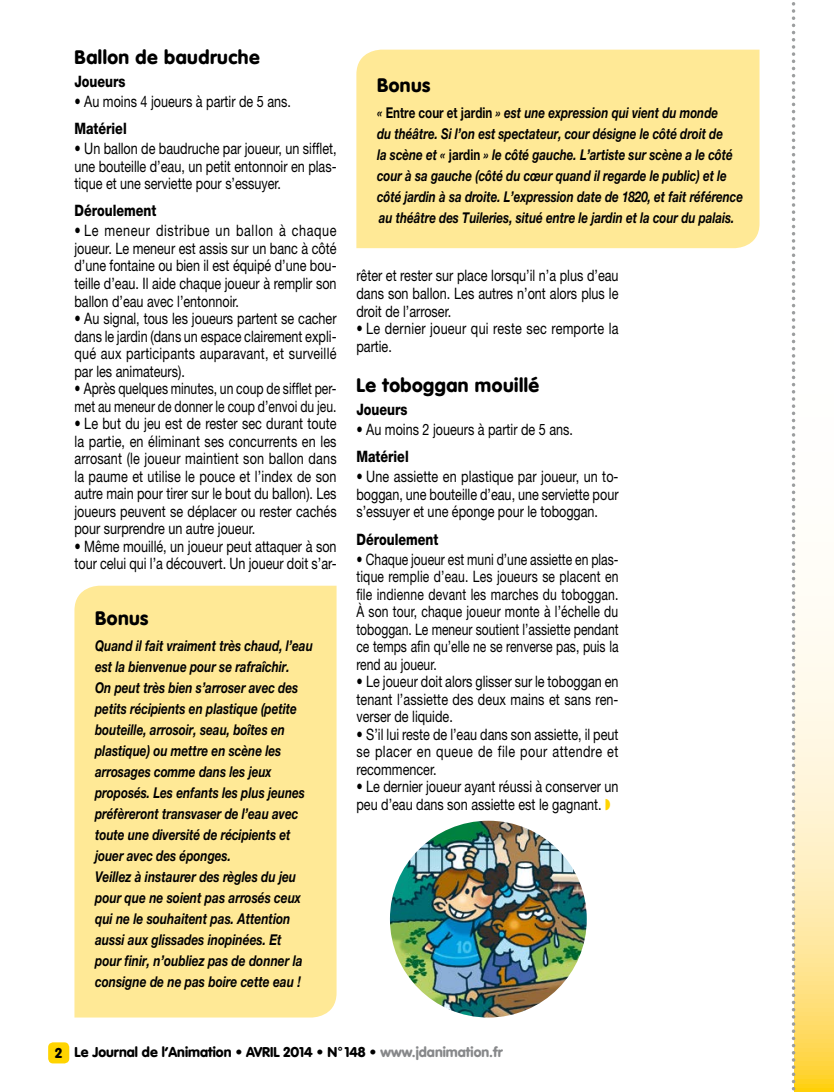
<style>
.page{position:relative;width:834px;height:1092px;background:#fff}
.page>*{position:absolute;margin:0;border:0;box-sizing:border-box;transform-origin:0 0}
.t1{font:900 19.25px "VAG Rounded";letter-spacing:.025em;color:#000}
.t2{font:15.75px/17.5px "Helvetica Neue";color:#000;text-align:justify;scale:.8 1}
.t3{font:15.75px/17.5px "Helvetica Neue";color:#000;text-align:justify;scale:.77 1}
.t4{font:800 15.75px "Helvetica Neue";color:#000;scale:.8 1}
.t5{font:italic 700 14.88px/21px "Helvetica Neue";color:#000;scale:.79 1}
.t6{font:italic 700 14.88px/21px "Helvetica Neue";color:#000;scale:.78 1}
.t7{font:900 14px "VAG Rounded";color:#000}
.s1{font-style:normal}
.s2{color:#ffd400}
.s3{color:#87888a}
</style>
<div class="page">
<div style="left:48px;top:1042px;width:21px;height:21px;background:#ffd400;border-radius:5px"></div>
<div style="left:74px;top:585px;width:262px;height:432px;background:#ffe996"></div>
<div style="left:356px;top:50px;width:403px;height:198px;background:#ffe996"></div>
<svg style="left:795px;top:3px;width:38px;height:1088px"></svg>
<svg style="left:791px;top:2px;width:4px;height:1090px"></svg>
<img style="left:390px;top:820px;width:196px;height:197px;border-radius:98px">
<p class="t1" style="left:74px;top:46px;width:187px">Ballon de baudruche</p>
<p class="t4" style="left:74px;top:72px;width:65px">Joueurs</p>
<p class="t2" style="left:74px;top:92px;width:272px">• Au moins 4 joueurs à partir de 5 ans.</p>
<p class="t4" style="left:74px;top:119px;width:67px">Matériel</p>
<p class="t2" style="left:74px;top:139px;width:329px">• Un ballon de baudruche par joueur, un sifflet, une bouteille d’eau, un petit entonnoir en plas&shy;tique et une serviette pour s’essuyer.</p>
<p class="t4" style="left:74px;top:201px;width:104px">Déroulement</p>
<p class="t2" style="left:74px;top:222px;width:329px">• Le meneur distribue un ballon à chaque joueur. Le meneur est assis sur un banc à côté d’une fontaine ou bien il est équipé d’une bou&shy;teille d’eau. Il aide chaque joueur à remplir son ballon d’eau avec l’entonnoir.</p>
<p class="t2" style="left:74px;top:309px;width:329px">• Au signal, tous les joueurs partent se cacher dans le jardin (dans un espace clairement expli&shy;qué aux participants auparavant, et surveillé par les animateurs).</p>
<p class="t3" style="left:74px;top:379px;width:342px">• Après quelques minutes, un coup de sifflet per&shy;met au meneur de donner le coup d’envoi du jeu.</p>
<p class="t2" style="left:74px;top:414px;width:329px">• Le but du jeu est de rester sec durant toute la partie, en éliminant ses concurrents en les arrosant (le joueur maintient son ballon dans la paume et utilise le pouce et l’index de son autre main pour tirer sur le bout du ballon). Les joueurs peuvent se déplacer ou rester cachés pour surprendre un autre joueur.</p>
<p class="t2" style="left:74px;top:537px;width:329px">• Même mouillé, un joueur peut attaquer à son tour celui qui l’a découvert. Un joueur doit s’ar-</p>
<p class="t1" style="left:95px;top:606px;width:55px">Bonus</p>
<p class="t5" style="left:95px;top:634px;width:277px">Quand il fait vraiment très chaud, l’eau est la bienvenue pour se rafraîchir.<br>On peut très bien s’arroser avec des petits récipients en plastique (petite bouteille, arrosoir, seau, boîtes en plastique) ou mettre en scène les arrosages comme dans les jeux proposés. Les enfants les plus jeunes préfèreront transvaser de l’eau avec toute une diversité de récipients et jouer avec des éponges.<br>Veillez à instaurer des règles du jeu pour que ne soient pas arrosés ceux qui ne le souhaitent pas. Attention aussi aux glissades inopinées. Et<br>pour finir, n’oubliez pas de donner la consigne de ne pas boire cette eau !</p>
<p class="t1" style="left:377px;top:73px;width:55px">Bonus</p>
<p class="t6" style="left:377px;top:101px;width:470px">« <span class="s1">Entre cour et jardin</span> » est une expression qui vient du monde<br>du théâtre. Si l’on est spectateur, cour désigne le côté droit de<br>la scène et « <span class="s1">jardin</span> » le côté gauche. L’artiste sur scène a le côté cour à sa gauche (côté du cœur quand il regarde le public) et le côté jardin à sa droite. L’expression date de 1820, et fait référence au théâtre des Tuileries, situé entre le jardin et la cour du palais.</p>
<p class="t2" style="left:356px;top:267px;width:329px">rêter et rester sur place lorsqu’il n’a plus d’eau dans son ballon. Les autres n’ont alors plus le droit de l’arroser.</p>
<p class="t2" style="left:356px;top:319px;width:329px">• Le dernier joueur qui reste sec remporte la partie.</p>
<p class="t1" style="left:356px;top:374px;width:184px">Le toboggan mouillé</p>
<p class="t4" style="left:356px;top:400px;width:65px">Joueurs</p>
<p class="t2" style="left:356px;top:420px;width:272px">• Au moins 2 joueurs à partir de 5 ans.</p>
<p class="t4" style="left:356px;top:447px;width:67px">Matériel</p>
<p class="t2" style="left:356px;top:467px;width:329px">• Une assiette en plastique par joueur, un to&shy;boggan, une bouteille d’eau, une serviette pour s’essuyer et une éponge pour le toboggan.</p>
<p class="t4" style="left:356px;top:529px;width:104px">Déroulement</p>
<p class="t3" style="left:356px;top:550px;width:342px">• Chaque joueur est muni d’une assiette en plas&shy;tique remplie d’eau. Les joueurs se placent en file indienne devant les marches du toboggan.<br>À son tour, chaque joueur monte à l’échelle du toboggan. Le meneur soutient l’assiette pendant ce temps afin qu’elle ne se renverse pas, puis la rend au joueur.</p>
<p class="t2" style="left:356px;top:672px;width:329px">• Le joueur doit alors glisser sur le toboggan en tenant l’assiette des deux mains et sans ren&shy;verser de liquide.</p>
<p class="t2" style="left:356px;top:725px;width:329px">• S’il lui reste de l’eau dans son assiette, il peut se placer en queue de file pour attendre et recommencer.</p>
<p class="t2" style="left:356px;top:777px;width:329px">• Le dernier joueur ayant réussi à conserver un peu d’eau dans son assiette est le gagnant. <span class="s2">◗</span></p>
<p class="t7" style="left:55px;top:1043px;width:449px">2 Le Journal de l’Animation • AVRIL 2014 • N° 148 • <span class="s3">www.jdanimation.fr</span></p>
</div>
